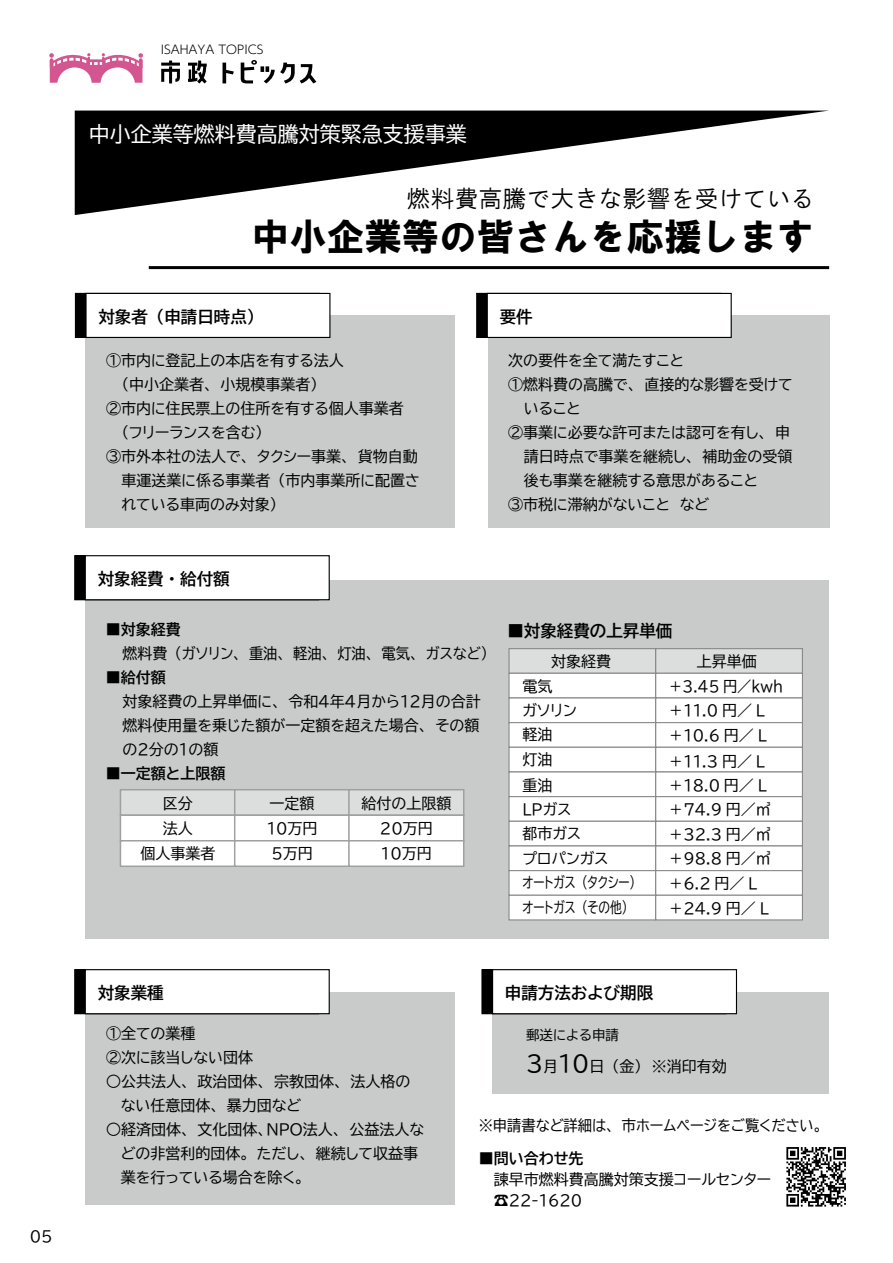
<style>
.page{position:relative;width:893px;height:1263px;background:#fff}
.page>*{position:absolute;margin:0;border:0;box-sizing:border-box;transform-origin:0 0}
.t1{font:37.5px "HG Soei Kakugothic UB";color:#000}
.t2{font:24px "HGS Gothic M";color:#000}
.t3{font:21px "BIZ UDP Gothic";color:#fff}
.t4{font:16.5px "BIZ UDP Gothic Bold";color:#000}
.t5{font:15px/24.6px "BIZ UDP Gothic";color:#000}
.t6{font:15px "BIZ UDP Gothic";color:#000;scale:.95 1}
.t7{font:15px "BIZ UDP Gothic Bold";color:#000}
.t8{font:13.5px "BIZ UDP Gothic";color:#000}
.t9{font:300 12px "UD Shin Go Pro";color:#000}
.s1{font-family:"BIZ UDP Gothic Bold"}
.s2{font-size:22.5px}
</style>
<div class="page">
<svg style="left:161px;top:61px;width:19px;height:22px"></svg>
<svg style="left:188px;top:61px;width:19px;height:22px"></svg>
<svg style="left:223px;top:63px;width:11px;height:20px"></svg>
<svg style="left:241px;top:60px;width:75px;height:23px"></svg>
<svg style="left:49px;top:53px;width:94px;height:30px"></svg>
<div style="left:86px;top:580px;width:743px;height:359px;background:#c9caca"></div>
<div style="left:509px;top:649px;width:147px;height:24px;background:#dcdddd"></div>
<div style="left:508px;top:648px;width:148px;height:26px;border:1px solid #898989"></div>
<div style="left:656px;top:649px;width:146px;height:24px;background:#dcdddd"></div>
<div style="left:655px;top:648px;width:148px;height:26px;border:1px solid #898989"></div>
<div style="left:509px;top:673px;width:147px;height:25px;background:#fff"></div>
<div style="left:508px;top:673px;width:148px;height:25px;border:1px solid #898989"></div>
<div style="left:656px;top:673px;width:146px;height:25px;background:#fff"></div>
<div style="left:655px;top:673px;width:148px;height:25px;border:1px solid #898989"></div>
<div style="left:509px;top:698px;width:147px;height:25px;background:#fff"></div>
<div style="left:508px;top:697px;width:148px;height:26px;border:1px solid #898989"></div>
<div style="left:656px;top:698px;width:146px;height:25px;background:#fff"></div>
<div style="left:655px;top:697px;width:148px;height:26px;border:1px solid #898989"></div>
<div style="left:509px;top:723px;width:147px;height:24px;background:#fff"></div>
<div style="left:508px;top:722px;width:148px;height:26px;border:1px solid #898989"></div>
<div style="left:656px;top:723px;width:146px;height:24px;background:#fff"></div>
<div style="left:655px;top:722px;width:148px;height:26px;border:1px solid #898989"></div>
<div style="left:509px;top:747px;width:147px;height:25px;background:#fff"></div>
<div style="left:508px;top:747px;width:148px;height:25px;border:1px solid #898989"></div>
<div style="left:656px;top:747px;width:146px;height:25px;background:#fff"></div>
<div style="left:655px;top:747px;width:148px;height:25px;border:1px solid #898989"></div>
<div style="left:509px;top:772px;width:147px;height:25px;background:#fff"></div>
<div style="left:508px;top:771px;width:148px;height:26px;border:1px solid #898989"></div>
<div style="left:656px;top:772px;width:146px;height:25px;background:#fff"></div>
<div style="left:655px;top:771px;width:148px;height:26px;border:1px solid #898989"></div>
<div style="left:509px;top:797px;width:147px;height:24px;background:#fff"></div>
<div style="left:508px;top:796px;width:148px;height:26px;border:1px solid #898989"></div>
<div style="left:656px;top:797px;width:146px;height:24px;background:#fff"></div>
<div style="left:655px;top:796px;width:148px;height:26px;border:1px solid #898989"></div>
<div style="left:509px;top:821px;width:147px;height:25px;background:#fff"></div>
<div style="left:508px;top:821px;width:148px;height:25px;border:1px solid #898989"></div>
<div style="left:656px;top:821px;width:146px;height:25px;background:#fff"></div>
<div style="left:655px;top:821px;width:148px;height:25px;border:1px solid #898989"></div>
<div style="left:509px;top:846px;width:147px;height:25px;background:#fff"></div>
<div style="left:508px;top:845px;width:148px;height:26px;border:1px solid #898989"></div>
<div style="left:656px;top:846px;width:146px;height:25px;background:#fff"></div>
<div style="left:655px;top:845px;width:148px;height:26px;border:1px solid #898989"></div>
<div style="left:509px;top:871px;width:147px;height:24px;background:#fff"></div>
<div style="left:508px;top:870px;width:148px;height:26px;border:1px solid #898989"></div>
<div style="left:656px;top:871px;width:146px;height:24px;background:#fff"></div>
<div style="left:655px;top:870px;width:148px;height:26px;border:1px solid #898989"></div>
<div style="left:509px;top:895px;width:147px;height:25px;background:#fff"></div>
<div style="left:508px;top:895px;width:148px;height:25px;border:1px solid #898989"></div>
<div style="left:656px;top:895px;width:146px;height:25px;background:#fff"></div>
<div style="left:655px;top:895px;width:148px;height:25px;border:1px solid #898989"></div>
<svg style="left:75px;top:111px;width:751px;height:104px"></svg>
<div style="left:492px;top:992px;width:337px;height:101px;background:#c9caca"></div>
<div style="left:86px;top:992px;width:369px;height:213px;background:#c9caca"></div>
<div style="left:488px;top:315px;width:341px;height:213px;background:#c9caca"></div>
<div style="left:86px;top:315px;width:369px;height:213px;background:#c9caca"></div>
<hr style="left:149px;top:266px;width:680px;height:3px;background:#000">
<div style="left:75px;top:293px;width:244px;height:44px;background:#000"></div>
<div style="left:86px;top:293px;width:244px;height:44px;background:#fff"></div>
<div style="left:85px;top:293px;width:245px;height:45px;border:1px solid #000"></div>
<div style="left:477px;top:293px;width:244px;height:44px;background:#000"></div>
<div style="left:487px;top:293px;width:244px;height:44px;background:#fff"></div>
<div style="left:487px;top:293px;width:245px;height:45px;border:1px solid #000"></div>
<div style="left:75px;top:556px;width:244px;height:44px;background:#000"></div>
<div style="left:85px;top:556px;width:244px;height:44px;background:#fff"></div>
<div style="left:85px;top:555px;width:245px;height:45px;border:1px solid #000"></div>
<div style="left:75px;top:970px;width:244px;height:44px;background:#000"></div>
<div style="left:85px;top:970px;width:244px;height:44px;background:#fff"></div>
<div style="left:85px;top:969px;width:245px;height:45px;border:1px solid #000"></div>
<div style="left:120px;top:790px;width:115px;height:25px;background:#dcdddd"></div>
<div style="left:120px;top:789px;width:116px;height:27px;border:2px solid #9fa0a0"></div>
<div style="left:235px;top:790px;width:114px;height:25px;background:#dcdddd"></div>
<div style="left:234px;top:789px;width:116px;height:27px;border:2px solid #9fa0a0"></div>
<div style="left:349px;top:790px;width:115px;height:25px;background:#dcdddd"></div>
<div style="left:348px;top:789px;width:116px;height:27px;border:2px solid #9fa0a0"></div>
<div style="left:120px;top:815px;width:115px;height:26px;background:#fff"></div>
<div style="left:120px;top:814px;width:116px;height:27px;border:2px solid #9fa0a0"></div>
<div style="left:235px;top:815px;width:114px;height:26px;background:#fff"></div>
<div style="left:234px;top:814px;width:116px;height:27px;border:2px solid #9fa0a0"></div>
<div style="left:349px;top:815px;width:115px;height:26px;background:#fff"></div>
<div style="left:348px;top:814px;width:116px;height:27px;border:2px solid #9fa0a0"></div>
<div style="left:120px;top:841px;width:115px;height:25px;background:#fff"></div>
<div style="left:120px;top:840px;width:116px;height:27px;border:2px solid #9fa0a0"></div>
<div style="left:235px;top:841px;width:114px;height:25px;background:#fff"></div>
<div style="left:234px;top:840px;width:116px;height:27px;border:2px solid #9fa0a0"></div>
<div style="left:349px;top:841px;width:115px;height:25px;background:#fff"></div>
<div style="left:348px;top:840px;width:116px;height:27px;border:2px solid #9fa0a0"></div>
<div style="left:482px;top:970px;width:244px;height:44px;background:#000"></div>
<div style="left:493px;top:970px;width:243px;height:44px;background:#fff"></div>
<div style="left:492px;top:969px;width:245px;height:45px;border:1px solid #000"></div>
<svg style="left:786px;top:1147px;width:60px;height:59px"></svg>
<p class="t5" style="left:30px;top:1224px;width:24px">05</p>
<p class="t9" style="left:161px;top:40px;width:104px">ISAHAYA TOPICS</p>
<p class="t3" style="left:89px;top:124px;width:379px">中小企業等燃料費高騰対策緊急支援事業</p>
<p class="t2" style="left:406px;top:186px;width:410px">燃料費高騰で大きな影響を受けている</p>
<p class="t1" style="left:252px;top:218px;width:564px">中小企業等の皆さんを応援します</p>
<p class="t4" style="left:98px;top:308px;width:158px">対象者（申請日時点）</p>
<p class="t4" style="left:500px;top:308px;width:34px">要件</p>
<p class="t5" style="left:106px;top:348px;width:239px">①市内に登記上の本店を有する法人</p>
<p class="t5" style="left:122px;top:372px;width:198px">（中小企業者、小規模事業者）</p>
<p class="t5" style="left:106px;top:396px;width:299px">②市内に住民票上の住所を有する個人事業者</p>
<p class="t5" style="left:122px;top:420px;width:143px">（フリーランスを含む）</p>
<p class="t5" style="left:106px;top:444px;width:313px">③市外本社の法人で、タクシー事業、貨物自動</p>
<p class="t5" style="left:122px;top:468px;width:300px">車運送業に係る事業者（市内事業所に配置さ</p>
<p class="t5" style="left:122px;top:492px;width:157px">れている車両のみ対象）</p>
<p class="t5" style="left:508px;top:348px;width:177px">次の要件を全て満たすこと</p>
<p class="t5" style="left:508px;top:372px;width:286px">①燃料費の高騰で、直接的な影響を受けて</p>
<p class="t5" style="left:524px;top:396px;width:58px">いること</p>
<p class="t5" style="left:508px;top:420px;width:283px">②事業に必要な許可または認可を有し、申</p>
<p class="t5" style="left:524px;top:444px;width:270px">請日時点で事業を継続し、補助金の受領</p>
<p class="t5" style="left:524px;top:468px;width:236px">後も事業を継続する意思があること</p>
<p class="t5" style="left:508px;top:492px;width:203px">③市税に滞納がないこと　など</p>
<p class="t4" style="left:98px;top:571px;width:134px">対象経費・給付額</p>
<p class="t5" style="left:122px;top:617px;width:367px;line-height:24px;text-indent:-16px"><span class="s1">■対象経費<br></span>燃料費（ガソリン、重油、軽油、灯油、電気、ガスなど）</p>
<p class="t5" style="left:122px;top:665px;width:360px;line-height:24px;text-indent:-16px"><span class="s1">■給付額<br></span>対象経費の上昇単価に、令和４年４月から１２月の合計燃料使用量を乗じた額が一定額を超えた場合、その額の２分の１の額</p>
<p class="t7" style="left:106px;top:766px;width:121px">■一定額と上限額</p>
<p class="t5" style="left:140px;top:791px;width:76px;text-align:center">区分<br>法人<br>個人事業者</p>
<p class="t5" style="left:267px;top:791px;width:52px;text-align:center">一定額<br>１０万円<br>５万円</p>
<p class="t5" style="left:361px;top:791px;width:91px;text-align:center">給付の上限額<br>２０万円<br>１０万円</p>
<p class="t4" style="left:507px;top:622px;width:166px">■対象経費の上昇単価</p>
<p class="t5" style="left:523px;top:649px;width:114px;text-indent:28px">対象経費<br>電気<br>ガソリン<br>軽油<br>灯油<br>重油<br>ＬＰガス<br>都市ガス<br>プロパンガス<br>オートガス（タクシー）オートガス（その他）</p>
<p class="t5" style="left:668px;top:649px;width:116px;text-indent:28px">上昇単価＋3.45 円／ｋｗｈ＋11.0 円／ L＋10.6 円／ L＋11.3 円／ L＋18.0 円／ L＋74.9 円／㎥＋32.3 円／㎥＋98.8 円／㎥＋6.2 円／ L＋24.9 円／ L</p>
<p class="t4" style="left:98px;top:984px;width:67px">対象業種</p>
<p class="t5" style="left:106px;top:1021px;width:148px;line-height:24px">①全ての業種<br>②次に該当しない団体</p>
<p class="t5" style="left:121px;top:1069px;width:291px;line-height:24px;text-indent:-15px">○公共法人、政治団体、宗教団体、法人格のない任意団体、暴力団など</p>
<p class="t5" style="left:121px;top:1117px;width:305px;line-height:24px;text-indent:-15px">○経済団体、文化団体、ＮＰＯ法人、公益法人などの非営利的団体。ただし、継続して収益事業を行っている場合を除く。</p>
<p class="t4" style="left:505px;top:984px;width:150px">申請方法および期限</p>
<p class="t8" style="left:526px;top:1028px;width:95px">郵送による申請</p>
<p class="t5" style="left:526px;top:1054px;width:202px"><span class="s2">３</span>月<span class="s2">１０</span>日（金）　※消印有効</p>
<p class="t6" style="left:479px;top:1117px;width:363px">※申請書など詳細は、市ホームページをご覧ください。</p>
<p class="t5" style="left:494px;top:1147px;width:279px;line-height:21px;text-indent:-15px"><span class="s1">■問い合わせ先<br></span>諫早市燃料費高騰対策支援コールセンター☎22-1620</p>
</div>
